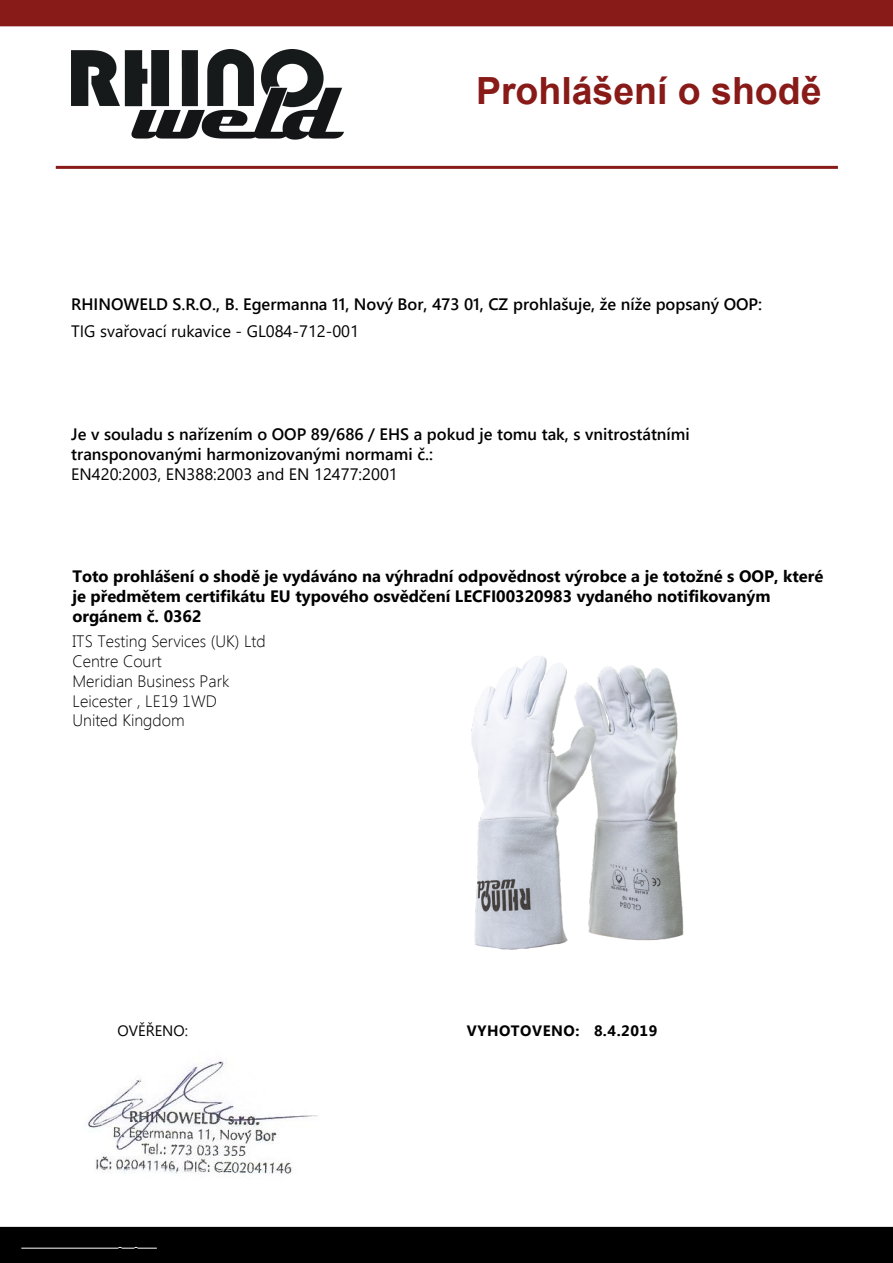
<style>
.page{position:relative;width:893px;height:1263px;background:#fff}
.page>*{position:absolute;margin:0;border:0;box-sizing:border-box;transform-origin:0 0}
.t1{font:700 37.5px "Arial";color:#881a18}
.t2{font:600 16.5px/19.8px "Segoe UI";color:#000}
.t3{font:700 16.5px/19.8px "Segoe UI";color:#000}
.t4{font:300 16.5px/19.8px "Segoe UI";color:#000}
.t5{font:16.5px "Segoe UI";color:#000}
.t6{font:700 15px "Segoe UI";letter-spacing:.035em;color:#000}
.t7{font:15px "Segoe UI";color:#000}
</style>
<div class="page">
<div style="left:0;top:0;width:893px;height:26px;background:#881a18"></div>
<hr style="left:56px;top:166px;width:782px;height:3px;background:#881a18">
<div style="left:0;top:1227px;width:893px;height:36px;background:#000"></div>
<img style="left:71px;top:50px;width:273px;height:90px">
<img style="left:88px;top:1060px;width:230px;height:114px">
<img style="left:471px;top:656px;width:213px;height:294px">
<h1 class="t1" style="left:476px;top:70px;width:347px">Prohlášení o shodě</h1>
<p class="t2" style="left:71px;top:293px;width:692px">RHINOWELD S.R.O., B. Egermanna 11, Nový Bor, 473 01, CZ prohlašuje, že níže popsaný OOP:</p>
<p class="t5" style="left:71px;top:316px;width:289px">TIG svařovací rukavice - GL084-712-001</p>
<p class="t2" style="left:71px;top:423px;width:620px">Je v souladu s nařízením o OOP 89/686 / EHS a pokud je tomu tak, s vnitrostátními transponovanými harmonizovanými normami č.:</p>
<p class="t5" style="left:71px;top:458px;width:328px">EN420:2003, EN388:2003 and EN 12477:2001</p>
<p class="t3" style="left:72px;top:565px;width:752px">Toto prohlášení o shodě je vydáváno na výhradní odpovědnost výrobce a je totožné s OOP, které je předmětem certifikátu EU typového osvědčení LECFI00320983 vydaného notifikovaným orgánem č. 0362</p>
<p class="t4" style="left:73px;top:631px;width:195px">ITS Testing Services (UK) Ltd<br>Centre Court<br>Meridian Business Park<br>Leicester , LE19 1WD<br>United Kingdom</p>
<p class="t7" style="left:117px;top:1016px;width:72px">OVĚŘENO:</p>
<p class="t6" style="left:467px;top:1016px;width:192px">VYHOTOVENO: 8.4.2019</p>
</div>
